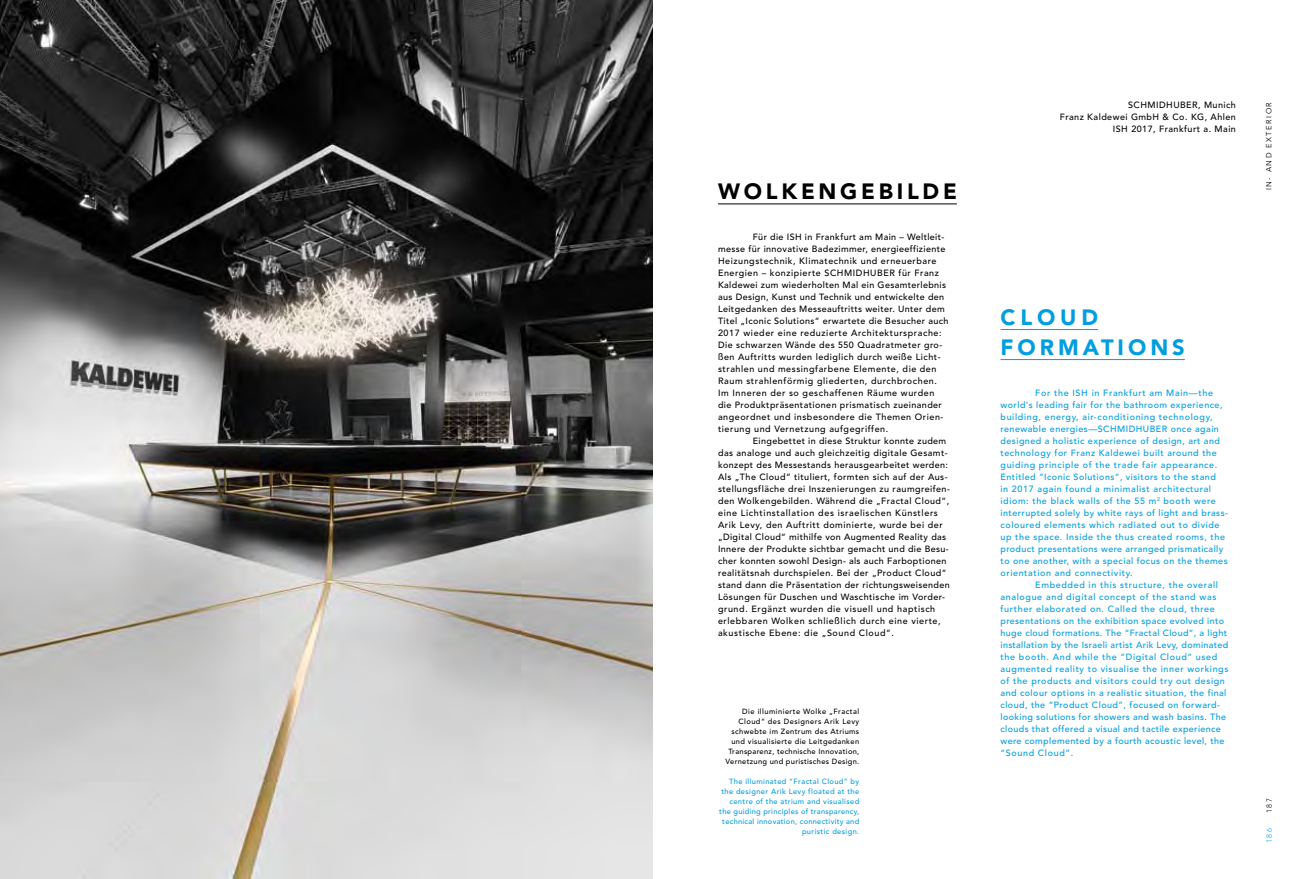
<style>
.page{position:relative;width:1304px;height:879px;background:#fff}
.page>*{position:absolute;margin:0;border:0;box-sizing:border-box;transform-origin:0 0}
.t1{font:900 22px/30px "Avenir";color:#009ee0}
.t2{font:900 22px "Avenir";letter-spacing:.17em;color:#000}
.t3{font:500 9px/12px "Avenir LT Std";letter-spacing:.05em;color:#000}
.t4{font:500 9px/12px "Avenir LT Std";letter-spacing:.05em;color:#009ee0}
.t5{font:500 7.5px/10px "Avenir LT Std";letter-spacing:.05em;color:#000;text-align:right}
.t6{font:500 7.5px/10px "Avenir LT Std";letter-spacing:.05em;color:#009ee0;text-align:right}
.t7{font:7.5px "Avenir Next LT Pro";color:#000}
.t8{font:300 7.5px "Avenir LT Pro";color:#009ee0}
.t9{font:300 7.5px "Avenir LT Pro";color:#000}
</style>
<div class="page">
<hr style="left:718px;top:203px;width:239px;height:1px;background:#000">
<hr style="left:1001px;top:329px;width:97px;height:1px;background:#009ee0">
<hr style="left:1001px;top:359px;width:184px;height:1px;background:#009ee0">
<img style="left:0;top:0;width:652px;height:879px">
<h1 class="t2" style="left:718px;top:178px;width:240px">WOLKENGEBILD E</h1>
<p class="t3" style="left:718px;top:231px;width:232px;text-indent:35px">Für die ISH in Frankfurt am Main – Weltleit&shy;messe für innovative Badezimmer, energieeffiziente Heizungstechnik, Klimatechnik und erneuerbare Energien – konzipierte SCHMIDHUBER für Franz Kaldewei zum wiederholten Mal ein Gesamterlebnis aus Design, Kunst und Technik und entwickelte den Leitgedanken des Messeauftritts weiter. Unter dem Titel „Iconic Solutions“ erwartete die Besucher auch 2017 wieder eine reduzierte Architektursprache:<br>Die schwarzen Wände des 550 Quadratmeter gro&shy;ßen Auftritts wurden lediglich durch weiße Licht&shy;strahlen und messingfarbene Elemente, die den Raum strahlenförmig gliederten, durchbrochen.<br>Im Inneren der so geschaffenen Räume wurden die Produktpräsentationen prismatisch zueinander angeordnet und insbesondere die Themen Orien&shy;tierung und Vernetzung aufgegriffen.</p>
<p class="t3" style="left:718px;top:435px;width:233px;text-indent:35px">Eingebettet in diese Struktur konnte zudem das analoge und auch gleichzeitig digitale Gesamt&shy;konzept des Messestands herausgearbeitet werden:<br>Als „The Cloud“ tituliert, formten sich auf der Aus&shy;stellungsfläche drei Inszenierungen zu raumgreifen&shy;den Wolkengebilden. Während die „Fractal Cloud“, eine Lichtinstallation des israelischen Künstlers Arik Levy, den Auftritt dominierte, wurde bei der „Digital Cloud“ mithilfe von Augmented Reality das Innere der Produkte sichtbar gemacht und die Besu&shy;cher konnten sowohl Design- als auch Farboptionen realitätsnah durchspielen. Bei der „Product Cloud“ stand dann die Präsentation der richtungsweisenden Lösungen für Duschen und Waschtische im Vorder&shy;grund. Ergänzt wurden die visuell und haptisch erlebbaren Wolken schließlich durch eine vierte, akustische Ebene: die „Sound Cloud“.</p>
<p class="t5" style="left:726px;top:706px;width:135px">Die illuminierte Wolke „Fractal Cloud“ des Designers Arik Levy schwebte im Zentrum des Atriums und visualisierte die Leitgedanken Transparenz, technische Innovation, Vernetzung und puristisches Design.</p>
<p class="t6" style="left:719px;top:776px;width:141px">The illuminated “Fractal Cloud“ by the designer Arik Levy floated at the centre of the atrium and visualised the guiding principles of transparency, technical innovation, connectivity and puristic design.</p>
<p class="t3" style="left:1060px;top:100px;width:178px;text-align:right">SCHMIDHUBER, Munich<br>Franz Kaldewei GmbH &amp; Co. KG, Ahlen<br>ISH 2017, Frankfurt a. Main</p>
<p class="t7" style="left:1264px;top:190px;width:60px;rotate:-90deg">IN - And exTERIOR</p>
<h1 class="t1" style="left:1001px;top:302px;width:186px">CLOUD<br>FOR M AT IONS</h1>
<p class="t4" style="left:1001px;top:387px;width:229px;text-indent:35px">For the ISH in Frankfurt am Main—the world's leading fair for the bathroom experience, building, energy, air-conditioning technology, renewable energies—SCHMIDHUBER once again designed a holistic experience of design, art and technology for Franz Kaldewei built around the guiding principle of the trade fair appearance.<br>Entitled “Iconic Solutions“, visitors to the stand<br>in 2017 again found a minimalist architectural idiom: the black walls of the 55 m<sup>2</sup> booth were interrupted solely by white rays of light and brass&shy;coloured elements which radiated out to divide up the space. Inside the thus created rooms, the product presentations were arranged prismatically to one another, with a special focus on the themes orientation and connectivity.</p>
<p class="t4" style="left:1001px;top:579px;width:229px;text-indent:35px">Embedded in this structure, the overall analogue and digital concept of the stand was further elaborated on. Called the cloud, three presentations on the exhibition space evolved into huge cloud formations. The “Fractal Cloud“, a light installation by the Israeli artist Arik Levy, dominated the booth. And while the “Digital Cloud“ used augmented reality to visualise the inner workings of the products and visitors could try out design and colour options in a realistic situation, the final cloud, the “Product Cloud”, focused on forward&shy;looking solutions for showers and wash basins. The clouds that offered a visual and tactile experience were complemented by a fourth acoustic level, the “Sound Cloud”.</p>
<p class="t9" style="left:1265px;top:813px;width:16px;rotate:-90deg">187</p>
<p class="t8" style="left:1265px;top:843px;width:16px;rotate:-90deg">186</p>
</div>
